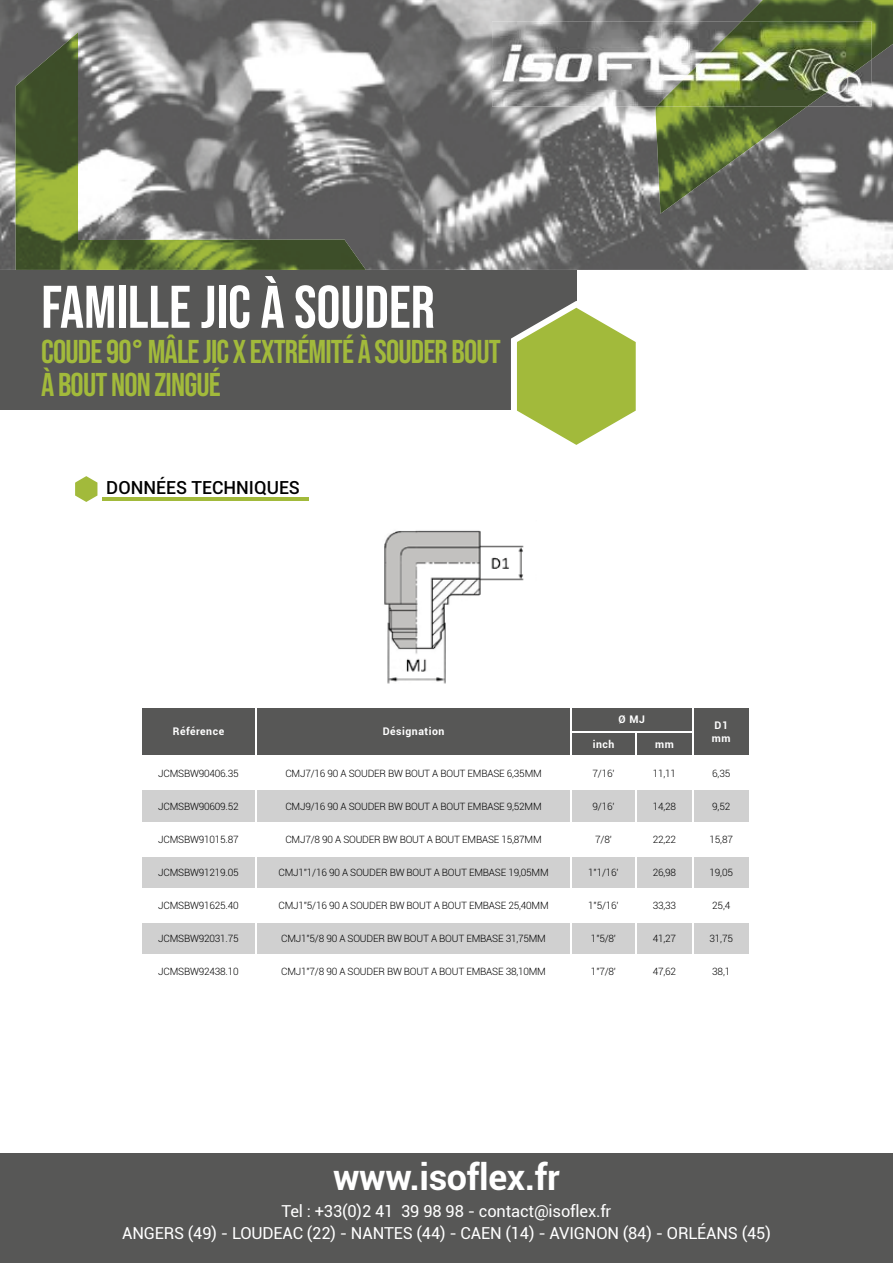
<style>
.page{position:relative;width:893px;height:1263px;background:#fff}
.page>*{position:absolute;margin:0;border:0;box-sizing:border-box;transform-origin:0 0}
.t1{font:60px "Bebas Neue";color:#fff}
.t2{font:700 36px "Roboto";letter-spacing:-.01em;color:#fff}
.t3{font:33px/33px "Bebas Neue";letter-spacing:-.025em;color:#a2ba3b}
.t4{font:500 18px "Roboto";color:#000}
.t5{font:16.5px/22px "Roboto";letter-spacing:-.01em;color:#fff;text-align:center}
.t6{font:700 10.5px/12.6px "Roboto";letter-spacing:.05em;color:#fff}
.t7{font:300 10.05px "Roboto";letter-spacing:-.02em;color:#000}
</style>
<div class="page">
<img style="left:0;top:0;width:893px;height:270px">
<img style="left:15px;top:32px;width:351px;height:238px">
<div style="left:0;top:270px;width:576px;height:139px;background:#575756"></div>
<svg style="left:511px;top:301px;width:125px;height:144px"></svg>
<img style="left:655px;top:0;width:238px;height:214px">
<img style="left:492px;top:21px;width:164px;height:85px">
<img style="left:656px;top:21px;width:216px;height:85px">
<div style="left:0;top:1153px;width:893px;height:110px;background:#575756"></div>
<svg style="left:75px;top:476px;width:28px;height:26px"></svg>
<hr style="left:102px;top:498px;width:206px;height:3px;background:#a2ba3b">
<svg style="left:142px;top:790px;width:607px;height:164px;fill:#d0d0d0"></svg>
<hr style="left:140px;top:822px;width:116px;height:1px;background:#fff">
<hr style="left:140px;top:855px;width:116px;height:1px;background:#fff">
<hr style="left:140px;top:888px;width:116px;height:1px;background:#fff">
<hr style="left:140px;top:921px;width:116px;height:1px;background:#fff">
<div style="left:142px;top:708px;width:607px;height:47px;background:#575756"></div>
<hr style="left:256px;top:790px;width:1px;height:32px;background:#fff">
<hr style="left:570px;top:790px;width:2px;height:32px;background:#fff">
<hr style="left:635px;top:790px;width:2px;height:32px;background:#fff">
<hr style="left:692px;top:790px;width:2px;height:32px;background:#fff">
<hr style="left:256px;top:822px;width:315px;height:1px;background:#fff">
<hr style="left:256px;top:823px;width:1px;height:32px;background:#fff">
<hr style="left:571px;top:822px;width:65px;height:1px;background:#fff">
<hr style="left:570px;top:823px;width:2px;height:32px;background:#fff">
<hr style="left:636px;top:822px;width:57px;height:1px;background:#fff">
<hr style="left:635px;top:823px;width:2px;height:32px;background:#fff">
<hr style="left:693px;top:822px;width:57px;height:1px;background:#fff">
<hr style="left:692px;top:823px;width:2px;height:32px;background:#fff">
<hr style="left:256px;top:855px;width:315px;height:1px;background:#fff">
<hr style="left:256px;top:856px;width:1px;height:32px;background:#fff">
<hr style="left:571px;top:855px;width:65px;height:1px;background:#fff">
<hr style="left:570px;top:856px;width:2px;height:32px;background:#fff">
<hr style="left:636px;top:855px;width:57px;height:1px;background:#fff">
<hr style="left:635px;top:856px;width:2px;height:32px;background:#fff">
<hr style="left:693px;top:855px;width:57px;height:1px;background:#fff">
<hr style="left:692px;top:856px;width:2px;height:32px;background:#fff">
<hr style="left:256px;top:888px;width:315px;height:1px;background:#fff">
<hr style="left:256px;top:889px;width:1px;height:32px;background:#fff">
<hr style="left:571px;top:888px;width:65px;height:1px;background:#fff">
<hr style="left:570px;top:889px;width:2px;height:32px;background:#fff">
<hr style="left:636px;top:888px;width:57px;height:1px;background:#fff">
<hr style="left:635px;top:889px;width:2px;height:32px;background:#fff">
<hr style="left:693px;top:888px;width:57px;height:1px;background:#fff">
<hr style="left:692px;top:889px;width:2px;height:32px;background:#fff">
<hr style="left:256px;top:921px;width:315px;height:1px;background:#fff">
<hr style="left:256px;top:922px;width:1px;height:32px;background:#fff">
<hr style="left:571px;top:921px;width:65px;height:1px;background:#fff">
<hr style="left:570px;top:922px;width:2px;height:32px;background:#fff">
<hr style="left:636px;top:921px;width:57px;height:1px;background:#fff">
<hr style="left:635px;top:922px;width:2px;height:32px;background:#fff">
<hr style="left:693px;top:921px;width:57px;height:1px;background:#fff">
<hr style="left:692px;top:922px;width:2px;height:32px;background:#fff">
<img style="left:384px;top:530px;width:140px;height:154px">
<h1 class="t1" style="left:41px;top:273px;width:395px">FAMILLE JIC À SOUDER</h1>
<h3 class="t3" style="left:41px;top:335px;width:461px">COUDE 90° MÂLE JIC X EXTRÉMITÉ À SOUDER BOUT<br>À BOUT NON ZINGUÉ</h3>
<h3 class="t4" style="left:106px;top:475px;width:195px">DONNÉES TECHNIQUES</h3>
<p class="t6" style="left:173px;top:725px;width:53px">Référence</p>
<p class="t6" style="left:383px;top:725px;width:63px">Désignation</p>
<p class="t6" style="left:619px;top:713px;width:28px">Ø MJ</p>
<p class="t6" style="left:593px;top:737px;width:23px">inch</p>
<p class="t6" style="left:655px;top:737px;width:20px">mm</p>
<p class="t6" style="left:712px;top:719px;width:20px">D1 mm</p>
<p class="t7" style="left:158px;top:766px;width:82px">JCMSBW90406.35</p>
<p class="t7" style="left:285px;top:766px;width:258px">CMJ7/16 90 A SOUDER BW BOUT A BOUT EMBASE 6,35MM</p>
<p class="t7" style="left:592px;top:766px;width:23px">7/16'</p>
<p class="t7" style="left:653px;top:766px;width:25px">11,11</p>
<p class="t7" style="left:712px;top:766px;width:20px">6,35</p>
<p class="t7" style="left:158px;top:799px;width:82px">JCMSBW90609.52</p>
<p class="t7" style="left:285px;top:799px;width:258px">CMJ9/16 90 A SOUDER BW BOUT A BOUT EMBASE 9,52MM</p>
<p class="t7" style="left:592px;top:799px;width:23px">9/16'</p>
<p class="t7" style="left:653px;top:799px;width:25px">14,28</p>
<p class="t7" style="left:712px;top:799px;width:20px">9,52</p>
<p class="t7" style="left:158px;top:832px;width:82px">JCMSBW91015.87</p>
<p class="t7" style="left:285px;top:832px;width:258px">CMJ7/8 90 A SOUDER BW BOUT A BOUT EMBASE 15,87MM</p>
<p class="t7" style="left:595px;top:832px;width:18px">7/8'</p>
<p class="t7" style="left:653px;top:832px;width:25px">22,22</p>
<p class="t7" style="left:710px;top:832px;width:25px">15,87</p>
<p class="t7" style="left:158px;top:865px;width:82px">JCMSBW91219.05</p>
<p class="t7" style="left:278px;top:865px;width:272px">CMJ1"1/16 90 A SOUDER BW BOUT A BOUT EMBASE 19,05MM</p>
<p class="t7" style="left:588px;top:865px;width:32px">1"1/16'</p>
<p class="t7" style="left:653px;top:865px;width:25px">26,98</p>
<p class="t7" style="left:710px;top:865px;width:25px">19,05</p>
<p class="t7" style="left:158px;top:898px;width:82px">JCMSBW91625.40</p>
<p class="t7" style="left:278px;top:898px;width:272px">CMJ1"5/16 90 A SOUDER BW BOUT A BOUT EMBASE 25,40MM</p>
<p class="t7" style="left:588px;top:898px;width:32px">1"5/16'</p>
<p class="t7" style="left:653px;top:898px;width:25px">33,33</p>
<p class="t7" style="left:712px;top:898px;width:20px">25,4</p>
<p class="t7" style="left:158px;top:931px;width:82px">JCMSBW92031.75</p>
<p class="t7" style="left:281px;top:931px;width:266px">CMJ1"5/8 90 A SOUDER BW BOUT A BOUT EMBASE 31,75MM</p>
<p class="t7" style="left:591px;top:931px;width:27px">1"5/8'</p>
<p class="t7" style="left:653px;top:931px;width:25px">41,27</p>
<p class="t7" style="left:710px;top:931px;width:25px">31,75</p>
<p class="t7" style="left:158px;top:964px;width:82px">JCMSBW92438.10</p>
<p class="t7" style="left:281px;top:964px;width:266px">CMJ1"7/8 90 A SOUDER BW BOUT A BOUT EMBASE 38,10MM</p>
<p class="t7" style="left:591px;top:964px;width:27px">1"7/8'</p>
<p class="t7" style="left:653px;top:964px;width:25px">47,62</p>
<p class="t7" style="left:712px;top:964px;width:20px">38,1</p>
<h2 class="t2" style="left:333px;top:1152px;width:228px">www.isoflex.fr</h2>
<h3 class="t5" style="left:122px;top:1199px;width:650px">Tel : +33(0)2 41 39 98 98 - contact@isoflex.fr<br>ANGERS (49) - LOUDEAC (22) - NANTES (44) - CAEN (14) - AVIGNON (84) - ORLÉANS (45)</h3>
</div>
